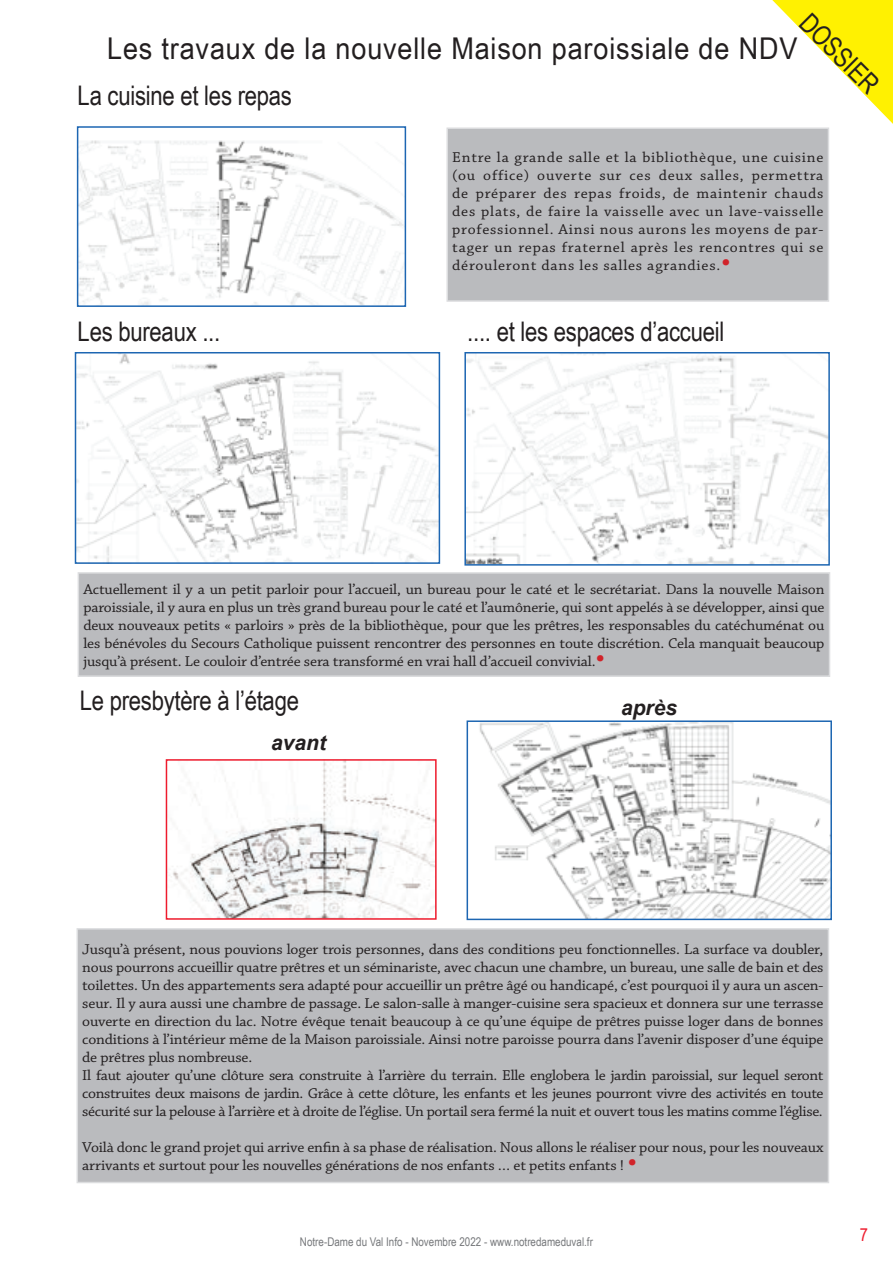
<style>
.page{position:relative;width:893px;height:1263px;background:#fff}
.page>*{position:absolute;margin:0;border:0;box-sizing:border-box;transform-origin:0 0}
.t1{font:30px "Arial Narrow";letter-spacing:.025em;color:#231f20;scale:1.1 1}
.t2{font:27px "Arial Narrow";letter-spacing:-.01em;color:#231f20}
.t3{font:italic 700 21px "Arial";color:#231f20}
.t4{font:18px "Arial Narrow";color:#ee1b2d}
.t5{font:15px/18px "Chaparral Pro";letter-spacing:-.01em;color:#231f20;text-align:justify;scale:1.05 1}
.t6{font:12px "Arial Narrow";color:#76787b}
.s1{font-size:30px;color:#d1232a}
</style>
<div class="page">
<img style="left:169px;top:762px;width:265px;height:155px">
<div style="left:166px;top:759px;width:271px;height:161px;border:2px solid #ee1b2d"></div>
<svg style="left:772px;top:0;width:121px;height:124px"></svg>
<div style="left:447px;top:128px;width:381px;height:173px;background:#babbbe"></div>
<div style="left:446px;top:127px;width:383px;height:175px;border:2px solid #dcdddf"></div>
<img style="left:80px;top:140px;width:323px;height:164px">
<div style="left:77px;top:126px;width:329px;height:181px;border:2px solid #1d66b2"></div>
<div style="left:78px;top:573px;width:751px;height:103px;background:#babbbe"></div>
<div style="left:78px;top:572px;width:752px;height:105px;border:2px solid #dcdddf"></div>
<img style="left:78px;top:355px;width:359px;height:206px">
<div style="left:75px;top:352px;width:365px;height:212px;border:2px solid #1d66b2"></div>
<img style="left:467px;top:355px;width:360px;height:208px">
<div style="left:464px;top:352px;width:366px;height:214px;border:2px solid #1d66b2"></div>
<div style="left:77px;top:929px;width:751px;height:253px;background:#babbbe"></div>
<div style="left:77px;top:928px;width:752px;height:255px;border:2px solid #dcdddf"></div>
<img style="left:479px;top:723px;width:350px;height:194px">
<div style="left:467px;top:720px;width:365px;height:200px;border:2px solid #1d66b2"></div>
<h2 class="t2" style="left:818px;top:4px;width:101px;rotate:45deg">DOSSIER</h2>
<h1 class="t1" style="left:107px;top:26px;width:629px">Les travaux de la nouvelle Maison paroissiale de NDV</h1>
<h2 class="t2" style="left:78px;top:75px;width:216px">La cuisine et les repas</h2>
<p class="t5" style="left:452px;top:149px;width:355px">Entre la grande salle et la bibliothèque, une cuisine (ou office) ouverte sur ces deux salles, permettra de préparer des repas froids, de maintenir chauds des plats, de faire la vaisselle avec un lave-vaisselle professionnel. Ainsi nous aurons les moyens de par&shy;tager un repas fraternel après les rencontres qui se dérouleront dans les salles agrandies.<span class="s1">•</span></p>
<h2 class="t2" style="left:78px;top:311px;width:144px">Les bureaux ...</h2>
<h2 class="t2" style="left:467px;top:311px;width:259px">.... et les espaces d’accueil</h2>
<p class="t5" style="left:83px;top:581px;width:707px">Actuellement il y a un petit parloir pour l’accueil, un bureau pour le caté et le secrétariat. Dans la nouvelle Maison paroissiale, il y aura en plus un très grand bureau pour le caté et l’aumônerie, qui sont appelés à se développer, ainsi que deux nouveaux petits « parloirs » près de la bibliothèque, pour que les prêtres, les responsables du catéchuménat ou les bénévoles du Secours Catholique puissent rencontrer des personnes en toute discrétion. Cela manquait beaucoup jusqu’à présent. Le couloir d’entrée sera transformé en vrai hall d’accueil convivial.<span class="s1">•</span></p>
<h2 class="t2" style="left:80px;top:680px;width:221px">Le presbytère à l’étage</h2>
<h3 class="t3" style="left:621px;top:693px;width:58px">après</h3>
<h3 class="t3" style="left:271px;top:728px;width:56px">avant</h3>
<p class="t5" style="left:82px;top:941px;width:707px;text-align:left">Jusqu’à présent, nous pouvions loger trois personnes, dans des conditions peu fonctionnelles. La surface va doubler, nous pourrons accueillir quatre prêtres et un séminariste, avec chacun une chambre, un bureau, une salle de bain et des toilettes. Un des appartements sera adapté pour accueillir un prêtre âgé ou handicapé, c’est pourquoi il y aura un ascen&shy;seur. Il y aura aussi une chambre de passage. Le salon-salle à manger-cuisine sera spacieux et donnera sur une terrasse ouverte en direction du lac. Notre évêque tenait beaucoup à ce qu’une équipe de prêtres puisse loger dans de bonnes conditions à l’intérieur même de la Maison paroissiale. Ainsi notre paroisse pourra dans l’avenir disposer d’une équipe de prêtres plus nombreuse.<br>Il faut ajouter qu’une clôture sera construite à l’arrière du terrain. Elle englobera le jardin paroissial, sur lequel seront construites deux maisons de jardin. Grâce à cette clôture, les enfants et les jeunes pourront vivre des activités en toute sécurité sur la pelouse à l’arrière et à droite de l’église. Un portail sera fermé la nuit et ouvert tous les matins comme l’église.</p>
<p class="t5" style="left:82px;top:1139px;width:707px">Voilà donc le grand projet qui arrive enfin à sa phase de réalisation. Nous allons le réaliser pour nous, pour les nouveaux arrivants et surtout pour les nouvelles générations de nos enfants … et petits enfants ! <span class="s1">•</span></p>
<p class="t6" style="left:300px;top:1233px;width:294px">Notre-Dame du Val Info - Novembre 2022 - www.notredameduval.fr</p>
<p class="t4" style="left:860px;top:1221px;width:10px">7</p>
</div>
